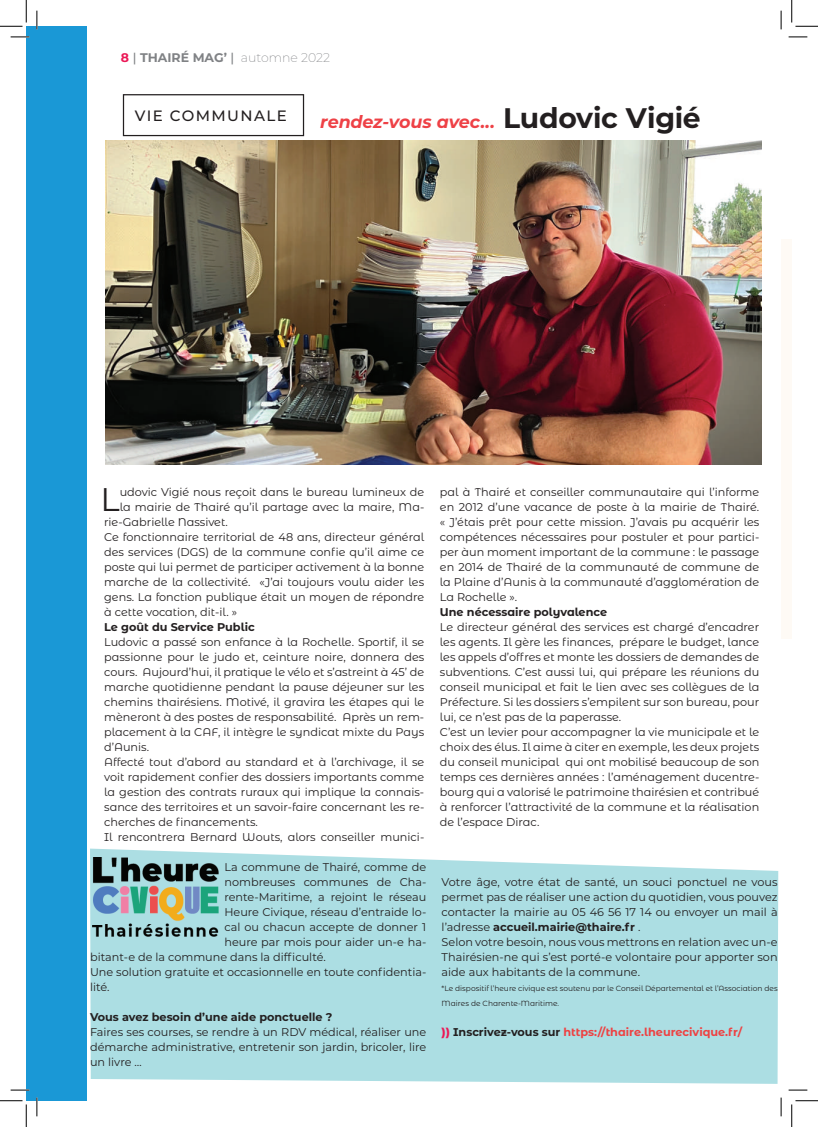
<style>
.page{position:relative;width:818px;height:1127px;background:#fff}
.page>*{position:absolute;margin:0;border:0;box-sizing:border-box;transform-origin:0 0}
.t1{font:32.62px "Montserrat Alternates";color:#231f20}
.t2{font:italic 700 17.5px "Montserrat";letter-spacing:-.01em;color:#ee4146}
.t3{font:500 15px "Montserrat";letter-spacing:.09em;color:#231f20}
.t4{font:200 12.5px "Montserrat";color:#808285}
.t5{font:11.25px/15px "Montserrat Alternates";color:#231f20}
.t6{font:11.25px/15px "Montserrat";color:#231f20;text-align:justify}
.t7{font:700 11.25px "Montserrat Alternates";color:#ee4142}
.t8{font:700 11.25px "Montserrat Alternates";color:#231f20}
.t9{font:700 11.25px "Montserrat";color:#231f20}
.t10{font:7.5px/15px "Montserrat Alternates";color:#231f20}
.s1{font-weight:700;color:#eb1856}
.s2{font-weight:500}
.s3{font-weight:700}
.s4{font-style:normal;font-size:28.25px;color:#231f20}
.s5{font-weight:800;color:#eb1856}
.s6{color:#231f20}
</style>
<div class="page">
<div style="left:781px;top:240px;width:11px;height:399px;background:#fefaf5"></div>
<div style="left:26px;top:26px;width:61px;height:1074px;background:#1a98d6"></div>
<div style="left:123px;top:94px;width:181px;height:42px;border:1px solid #231f20"></div>
<img style="left:105px;top:140px;width:656px;height:324px">
<div style="left:90px;top:848px;width:688px;height:235px;background:#acdee3"></div>
<img style="left:93px;top:857px;width:127px;height:83px">
<svg style="left:11px;top:36px;width:18px;height:2px"></svg>
<svg style="left:788px;top:36px;width:19px;height:2px"></svg>
<svg style="left:11px;top:1089px;width:18px;height:1px"></svg>
<svg style="left:788px;top:1089px;width:19px;height:1px"></svg>
<svg style="left:36px;top:11px;width:2px;height:18px"></svg>
<svg style="left:36px;top:1097px;width:2px;height:18px"></svg>
<svg style="left:780px;top:11px;width:2px;height:18px"></svg>
<svg style="left:780px;top:1097px;width:2px;height:18px"></svg>
<svg style="left:0;top:0;width:27px;height:27px"></svg>
<svg style="left:0;top:1100px;width:27px;height:26px"></svg>
<svg style="left:791px;top:0;width:27px;height:27px"></svg>
<svg style="left:791px;top:1100px;width:27px;height:26px"></svg>
<p class="t4" style="left:121px;top:50px;width:211px"><span class="s1">8</span> <span class="s2">|</span> <span class="s3">THAIRÉ MAG’</span> <span class="s2">|</span> automne 2022</p>
<h3 class="t3" style="left:135px;top:105px;width:153px">VIE COMMUNALE</h3>
<h2 class="t2" style="left:320px;top:109px;width:382px">rendez-vous avec... <span class="s4">Ludovic Vigié</span></h2>
<h1 class="t1" style="left:100px;top:476px;width:21px">L</h1>
<p class="t5" style="left:120px;top:484px;width:306px">udovic Vigié nous reçoit dans le bureau lumineux de</p>
<p class="t5" style="left:120px;top:499px;width:306px">la mairie de Thairé qu’il partage avec la maire, Ma-</p>
<p class="t5" style="left:104px;top:514px;width:125px">rie-Gabrielle Nassivet.</p>
<p class="t5" style="left:104px;top:529px;width:321px">Ce fonctionnaire territorial de 48 ans, directeur général</p>
<p class="t5" style="left:104px;top:544px;width:322px">des services (DGS) de la commune confie qu’il aime ce</p>
<p class="t5" style="left:104px;top:559px;width:321px">poste qui lui permet de participer activement à la bonne</p>
<p class="t5" style="left:104px;top:574px;width:321px">marche de la collectivité. «J’ai toujours voulu aider les</p>
<p class="t5" style="left:104px;top:589px;width:321px">gens. La fonction publique était un moyen de répondre</p>
<p class="t5" style="left:104px;top:604px;width:134px">à cette vocation, dit-il. »</p>
<p class="t8" style="left:104px;top:618px;width:152px">Le goût du Service Public</p>
<p class="t5" style="left:104px;top:634px;width:322px">Ludovic a passé son enfance à la Rochelle. Sportif, il se passionne pour le judo et, ceinture noire, donnera des cours. Aujourd’hui, il pratique le vélo et s’astreint à 45’ de marche quotidienne pendant la pause déjeuner sur les chemins thairésiens. Motivé, il gravira les étapes qui le mèneront à des postes de responsabilité. Après un rem&shy;placement à la CAF, il intègre le syndicat mixte du Pays d’Aunis.<br>Affecté tout d’abord au standard et à l’archivage, il se voit rapidement confier des dossiers importants comme la gestion des contrats ruraux qui implique la connais&shy;sance des territoires et un savoir-faire concernant les re&shy;cherches de financements.<br>Il rencontrera Bernard Wouts, alors conseiller munici-</p>
<p class="t6" style="left:224px;top:859px;width:203px">La commune de Thairé, comme de</p>
<p class="t6" style="left:224px;top:874px;width:203px">nombreuses communes de Cha-</p>
<p class="t6" style="left:224px;top:889px;width:203px">rente-Maritime, a rejoint le réseau</p>
<p class="t6" style="left:224px;top:904px;width:203px">Heure Civique, réseau d’entraide lo-</p>
<p class="t6" style="left:224px;top:919px;width:203px">cal ou chacun accepte de donner 1</p>
<p class="t6" style="left:224px;top:934px;width:203px">heure par mois pour aider un-e ha-</p>
<p class="t6" style="left:90px;top:949px;width:237px">bitant-e de la commune dans la difficulté.</p>
<p class="t6" style="left:90px;top:964px;width:338px">Une solution gratuite et occasionnelle en toute confidentia-</p>
<p class="t6" style="left:90px;top:979px;width:21px">lité.</p>
<p class="t9" style="left:90px;top:1008px;width:244px">Vous avez besoin d’une aide ponctuelle ?</p>
<p class="t6" style="left:90px;top:1024px;width:338px">Faires ses courses, se rendre à un RDV médical, réaliser une démarche administrative, entretenir son jardin, bricoler, lire un livre …</p>
<p class="t5" style="left:440px;top:483px;width:321px;text-align:justify">pal à Thairé et conseiller communautaire qui l’informe en 2012 d’une vacance de poste à la mairie de Thairé. « J’étais prêt pour cette mission. J’avais pu acquérir les compétences nécessaires pour postuler et pour partici&shy;per àun moment important de la commune : le passage en 2014 de Thairé de la communauté de commune de la Plaine d’Aunis à la communauté d’agglomération de La Rochelle ».</p>
<p class="t8" style="left:440px;top:603px;width:169px">Une nécessaire polyvalence</p>
<p class="t5" style="left:440px;top:618px;width:321px">Le directeur général des services est chargé d’encadrer les agents. Il gère les finances, prépare le budget, lance les appels d’offres et monte les dossiers de demandes de subventions. C’est aussi lui, qui prépare les réunions du conseil municipal et fait le lien avec ses collègues de la Préfecture. Si les dossiers s’empilent sur son bureau, pour lui, ce n’est pas de la paperasse.<br>C’est un levier pour accompagner la vie municipale et le choix des élus. Il aime à citer en exemple, les deux projets du conseil municipal qui ont mobilisé beaucoup de son temps ces dernières années : l’aménagement ducentre&shy;bourg qui a valorisé le patrimoine thairésien et contribué à renforcer l’attractivité de la commune et la réalisation de l’espace Dirac.</p>
<p class="t6" style="left:442px;top:874px;width:337px;text-align:left">Votre âge, votre état de santé, un souci ponctuel ne vous permet pas de réaliser une action du quotidien, vous pouvez contacter la mairie au 05 46 56 17 14 ou envoyer un mail à l’adresse <span class="s3">accueil.mairie@thaire.fr</span> .<br>Selon votre besoin, nous vous mettrons en relation avec un-e Thairésien-ne qui s’est porté-e volontaire pour apporter son aide aux habitants de la commune.</p>
<p class="t10" style="left:442px;top:980px;width:337px">*Le dispositif l’heure civique est soutenu par le Conseil Départemental et l’Association des<br>Maires de Charente-Maritime.</p>
<p class="t7" style="left:442px;top:1023px;width:302px"><span class="s5">))</span> <span class="s6">Inscrivez-vous sur</span> https://thaire.lheurecivique.fr/</p>
</div>
